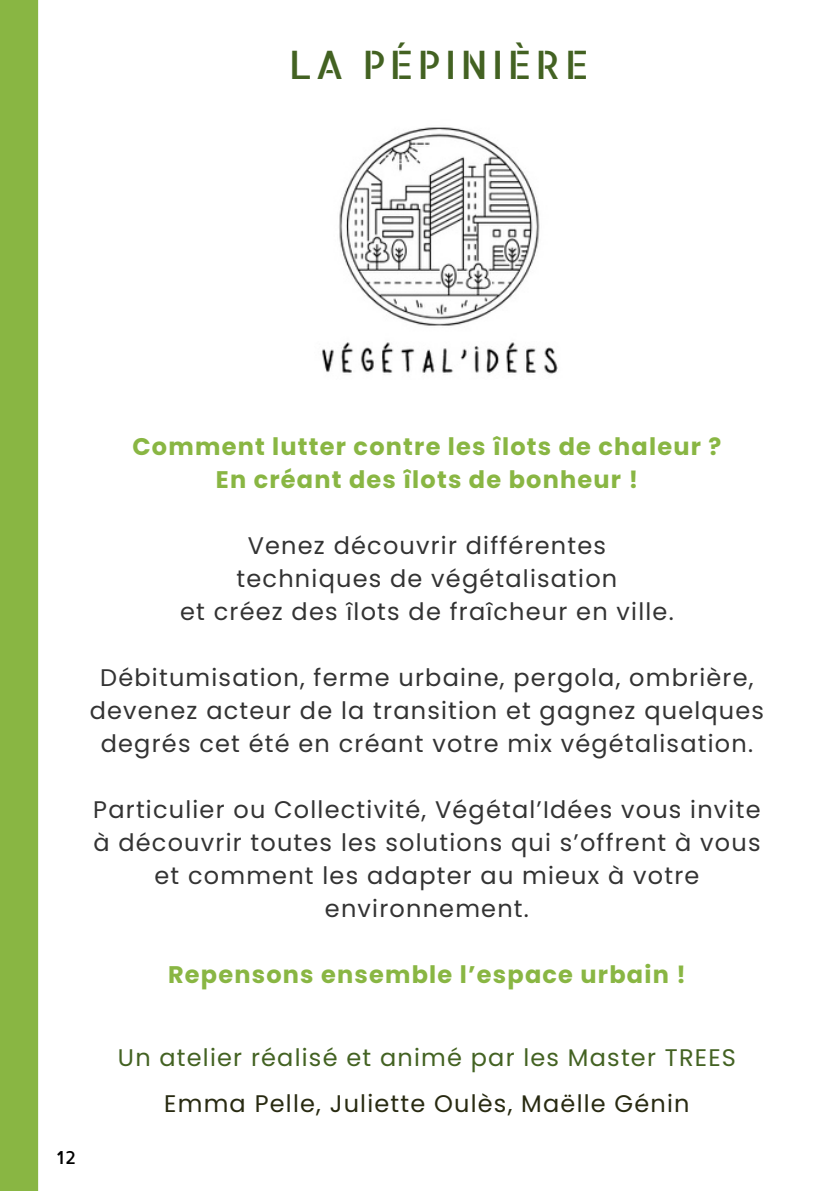
<style>
.page{position:relative;width:839px;height:1191px;background:#fff}
.page>*{position:absolute;margin:0;border:0;box-sizing:border-box;transform-origin:0 0}
.t1{font:39.2px "Allerta Stencil";letter-spacing:.1em;color:#436222}
.t2{font:24px/33px "Poppins";letter-spacing:.05em;color:#333;text-align:center}
.t3{font:700 24px/33px "Poppins";letter-spacing:.05em;color:#89b643;text-align:center}
.t4{font:24px "Poppins";letter-spacing:.05em;color:#436222}
.t5{font:24px "Poppins";letter-spacing:.05em;color:#282a11}
.t6{font:18px "Allerta Stencil";color:#000}
</style>
<div class="page">
<div style="left:0;top:0;width:38px;height:1191px;background:#89b643"></div>
<img style="left:321px;top:127px;width:237px;height:247px">
<h1 class="t1" style="left:289px;top:39px;width:302px">LA PÉPINIÈRE</h1>
<p class="t3" style="left:132px;top:431px;width:590px">Comment lutter contre les îlots de chaleur ?<br>En créant des îlots de bonheur !</p>
<p class="t2" style="left:180px;top:530px;width:495px">Venez découvrir différentes techniques de végétalisation<br>et créez des îlots de fraîcheur en ville.</p>
<p class="t2" style="left:90px;top:662px;width:676px">Débitumisation, ferme urbaine, pergola, ombrière, devenez acteur de la transition et gagnez quelques degrés cet été en créant votre mix végétalisation.</p>
<p class="t2" style="left:93px;top:794px;width:668px">Particulier ou Collectivité, Végétal’Idées vous invite à découvrir toutes les solutions qui s’offrent à vous et comment les adapter au mieux à votre environnement.</p>
<p class="t3" style="left:168px;top:959px;width:519px">Repensons ensemble l’espace urbain !</p>
<p class="t6" style="left:57px;top:1146px;width:21px">12</p>
<p class="t4" style="left:118px;top:1041px;width:619px">Un atelier réalisé et animé par les Master TREES</p>
<p class="t5" style="left:164px;top:1087px;width:527px">Emma Pelle, Juliette Oulès, Maëlle Génin</p>
</div>
